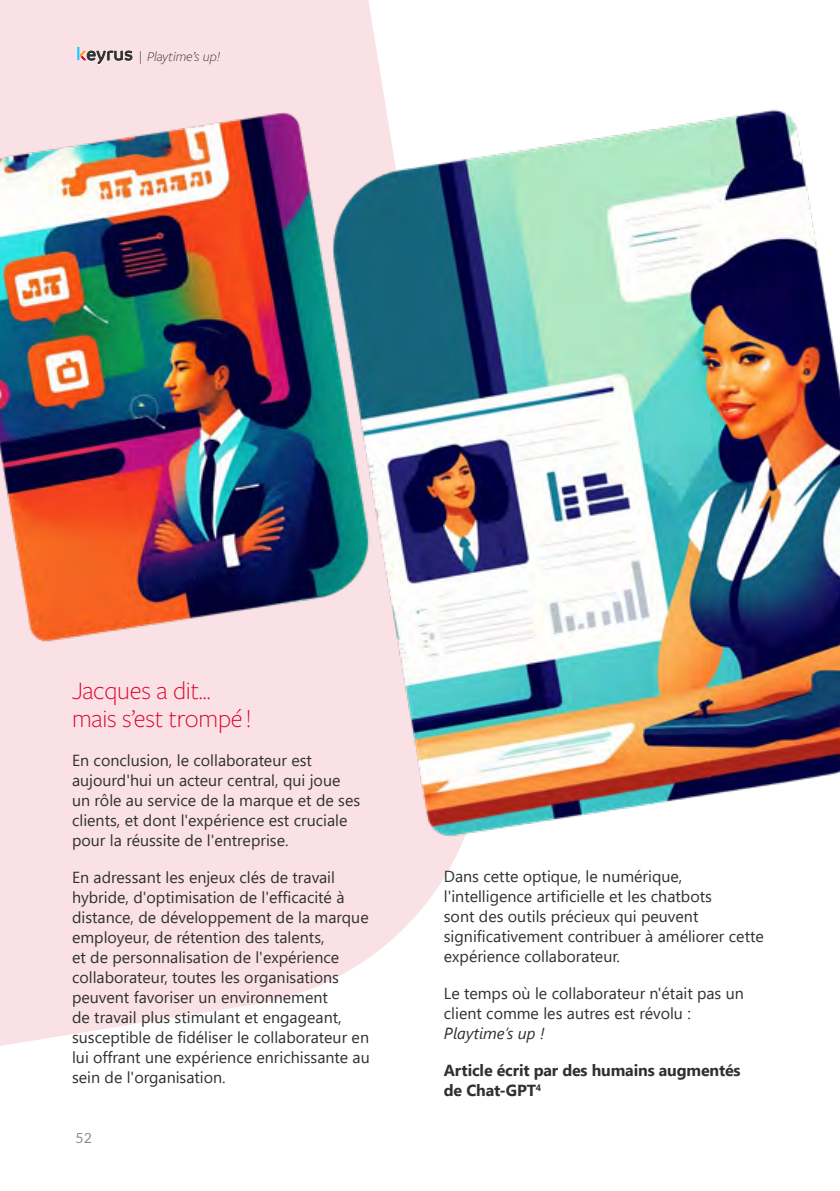
<style>
.page{position:relative;width:840px;height:1191px;background:#fff}
.page>*{position:absolute;margin:0;border:0;box-sizing:border-box;transform-origin:0 0}
.Texte_Courant{font:300 26px/28px "Freight Sans Pro";letter-spacing:-.01em;color:#db0025}
.Texte_Courant-2{font:16px/20px "Segoe UI";color:#303030}
.Texte_Courant-3{font:700 16px/20px "Segoe UI";letter-spacing:-.01em;color:#303030}
.t1{font:italic 300 14px "Freight Sans Pro";color:#303030}
.t2{font:14px "Lato";color:#636466}
.s1{font-style:italic}
</style>
<div class="page">
<svg style="left:0;top:0;width:464px;height:1046px;fill:#fae1e5"></svg>
<img style="left:326px;top:102px;width:513px;height:737px">
<img style="left:0;top:106px;width:370px;height:537px">
<svg style="left:77px;top:47px;width:55px;height:18px"></svg>
<p class="t1" style="left:139px;top:47px;width:83px">| Playtime’s up!</p>
<p class="Texte_Courant" style="left:72px;top:676px;width:181px">Jacques a dit… mais s’est trompé !</p>
<p class="Texte_Courant-2" style="left:72px;top:750px;width:289px">En conclusion, le collaborateur est aujourd'hui un acteur central, qui joue un rôle au service de la marque et de ses clients, et dont l'expérience est cruciale pour la réussite de l'entreprise.</p>
<p class="Texte_Courant-2" style="left:72px;top:867px;width:299px">En adressant les enjeux clés de travail hybride, d'optimisation de l'efficacité à distance, de développement de la marque employeur, de rétention des talents,<br>et de personnalisation de l'expérience collaborateur, toutes les organisations peuvent favoriser un environnement<br>de travail plus stimulant et engageant, susceptible de fidéliser le collaborateur en lui offrant une expérience enrichissante au sein de l'organisation.</p>
<p class="Texte_Courant-2" style="left:443px;top:866px;width:321px">Dans cette optique, le numérique, l'intelligence artificielle et les chatbots<br>sont des outils précieux qui peuvent significativement contribuer à améliorer cette expérience collaborateur.</p>
<p class="Texte_Courant-2" style="left:443px;top:983px;width:301px">Le temps où le collaborateur n'était pas un client comme les autres est révolu :<br><span class="s1">Playtime’s up !</span></p>
<p class="Texte_Courant-3" style="left:443px;top:1060px;width:298px">Article écrit par des humains augmentés de Chat-GPT<sup>4</sup></p>
<p class="t2" style="left:75px;top:1130px;width:18px">52</p>
</div>
